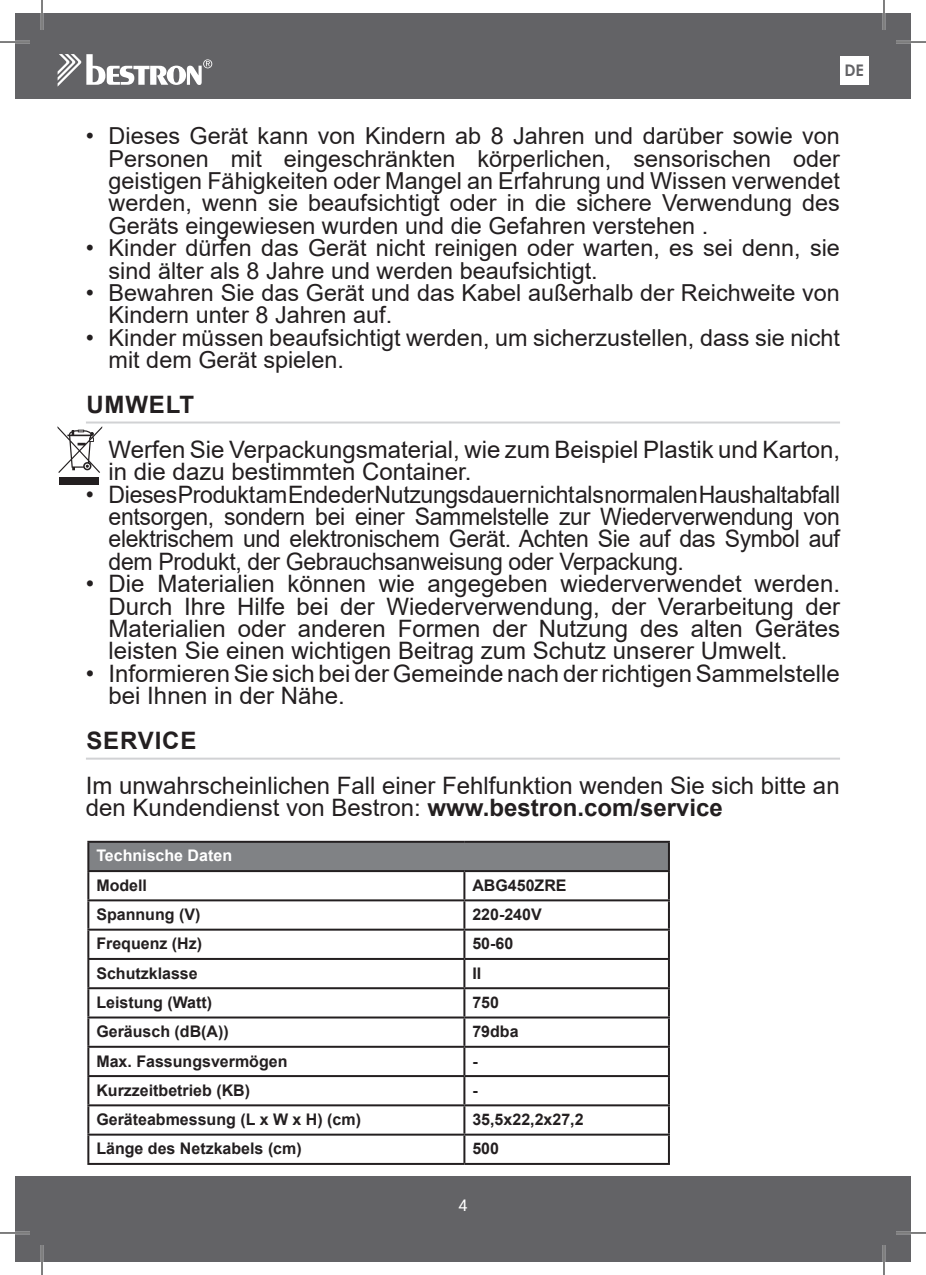
<style>
.page{position:relative;width:926px;height:1275px;background:#fff}
.page>*{position:absolute;margin:0;border:0;box-sizing:border-box;transform-origin:0 0}
.t1{font:24px/22.4px "Arial";color:#231f20}
.t2{font:24px/22.4px "Arial";color:#231f20;text-align:justify;scale:.96 1}
.t3{font:700 24px "Arial";letter-spacing:.035em;color:#231f20}
.t4{font:23.4px/22.4px "Arial";color:#231f20}
.t5{font:700 16px "Arial";color:#231f20}
.t6{font:700 16px "Arial";color:#fff}
.t7{font:700 16px "Century Gothic";color:#636366}
.t8{font:16px "Roboto";color:#fff}
.s1{font-weight:700}
</style>
<div class="page">
<div style="left:15px;top:14px;width:896px;height:85px;background:#636366"></div>
<div style="left:15px;top:1176px;width:896px;height:85px;background:#636366"></div>
<svg style="left:58px;top:54px;width:154px;height:32px"></svg>
<div style="left:840px;top:56px;width:28px;height:29px;background:#fff"></div>
<hr style="left:86px;top:421px;width:754px;height:2px;background:#d1d2d4">
<hr style="left:86px;top:757px;width:754px;height:2px;background:#d1d2d4">
<div style="left:88px;top:842px;width:581px;height:29px;background:#808285"></div>
<hr style="left:87px;top:841px;width:377px;height:2px;background:#231f20">
<hr style="left:87px;top:843px;width:2px;height:27px;background:#231f20">
<hr style="left:464px;top:841px;width:206px;height:2px;background:#231f20">
<hr style="left:668px;top:843px;width:2px;height:27px;background:#231f20">
<hr style="left:87px;top:870px;width:377px;height:2px;background:#231f20">
<hr style="left:87px;top:872px;width:2px;height:27px;background:#231f20">
<hr style="left:464px;top:870px;width:206px;height:2px;background:#231f20">
<hr style="left:463px;top:872px;width:2px;height:27px;background:#231f20">
<hr style="left:668px;top:872px;width:2px;height:27px;background:#231f20">
<hr style="left:87px;top:899px;width:377px;height:2px;background:#231f20">
<hr style="left:87px;top:901px;width:2px;height:27px;background:#231f20">
<hr style="left:464px;top:899px;width:206px;height:2px;background:#231f20">
<hr style="left:463px;top:901px;width:2px;height:27px;background:#231f20">
<hr style="left:668px;top:901px;width:2px;height:27px;background:#231f20">
<hr style="left:87px;top:928px;width:377px;height:2px;background:#231f20">
<hr style="left:87px;top:930px;width:2px;height:28px;background:#231f20">
<hr style="left:464px;top:928px;width:206px;height:2px;background:#231f20">
<hr style="left:463px;top:930px;width:2px;height:28px;background:#231f20">
<hr style="left:668px;top:930px;width:2px;height:28px;background:#231f20">
<hr style="left:87px;top:958px;width:377px;height:2px;background:#231f20">
<hr style="left:87px;top:960px;width:2px;height:27px;background:#231f20">
<hr style="left:464px;top:958px;width:206px;height:2px;background:#231f20">
<hr style="left:463px;top:960px;width:2px;height:27px;background:#231f20">
<hr style="left:668px;top:960px;width:2px;height:27px;background:#231f20">
<hr style="left:87px;top:987px;width:377px;height:2px;background:#231f20">
<hr style="left:87px;top:989px;width:2px;height:27px;background:#231f20">
<hr style="left:464px;top:987px;width:206px;height:2px;background:#231f20">
<hr style="left:463px;top:989px;width:2px;height:27px;background:#231f20">
<hr style="left:668px;top:989px;width:2px;height:27px;background:#231f20">
<hr style="left:87px;top:1016px;width:377px;height:2px;background:#231f20">
<hr style="left:87px;top:1018px;width:2px;height:27px;background:#231f20">
<hr style="left:464px;top:1016px;width:206px;height:2px;background:#231f20">
<hr style="left:463px;top:1018px;width:2px;height:27px;background:#231f20">
<hr style="left:668px;top:1018px;width:2px;height:27px;background:#231f20">
<hr style="left:87px;top:1045px;width:377px;height:2px;background:#231f20">
<hr style="left:87px;top:1047px;width:2px;height:28px;background:#231f20">
<hr style="left:464px;top:1045px;width:206px;height:2px;background:#231f20">
<hr style="left:463px;top:1047px;width:2px;height:28px;background:#231f20">
<hr style="left:668px;top:1047px;width:2px;height:28px;background:#231f20">
<hr style="left:87px;top:1075px;width:377px;height:2px;background:#231f20">
<hr style="left:87px;top:1077px;width:2px;height:27px;background:#231f20">
<hr style="left:464px;top:1075px;width:206px;height:2px;background:#231f20">
<hr style="left:463px;top:1077px;width:2px;height:27px;background:#231f20">
<hr style="left:668px;top:1077px;width:2px;height:27px;background:#231f20">
<hr style="left:87px;top:1104px;width:377px;height:2px;background:#231f20">
<hr style="left:87px;top:1106px;width:2px;height:27px;background:#231f20">
<hr style="left:464px;top:1104px;width:206px;height:2px;background:#231f20">
<hr style="left:463px;top:1106px;width:2px;height:27px;background:#231f20">
<hr style="left:668px;top:1106px;width:2px;height:27px;background:#231f20">
<hr style="left:87px;top:1133px;width:377px;height:2px;background:#231f20">
<hr style="left:87px;top:1135px;width:2px;height:28px;background:#231f20">
<hr style="left:464px;top:1133px;width:206px;height:2px;background:#231f20">
<hr style="left:463px;top:1135px;width:2px;height:28px;background:#231f20">
<hr style="left:668px;top:1135px;width:2px;height:28px;background:#231f20">
<hr style="left:87px;top:1163px;width:377px;height:2px;background:#231f20">
<hr style="left:464px;top:1163px;width:206px;height:2px;background:#231f20">
<div style="left:59px;top:477px;width:40px;height:8px;background:#231f20"></div>
<svg style="left:58px;top:426px;width:44px;height:47px"></svg>
<hr style="left:0;top:41px;width:30px;height:2px;background:#fff">
<hr style="left:896px;top:41px;width:30px;height:2px;background:#fff">
<hr style="left:0;top:1231px;width:30px;height:3px;background:#fff">
<hr style="left:896px;top:1231px;width:30px;height:3px;background:#fff">
<hr style="left:41px;top:0;width:2px;height:30px;background:#fff">
<hr style="left:41px;top:1245px;width:2px;height:30px;background:#fff">
<hr style="left:883px;top:0;width:2px;height:30px;background:#fff">
<hr style="left:883px;top:1245px;width:2px;height:30px;background:#fff">
<hr style="left:0;top:42px;width:30px;height:1px;background:#000">
<hr style="left:896px;top:42px;width:30px;height:1px;background:#000">
<hr style="left:0;top:1232px;width:30px;height:1px;background:#000">
<hr style="left:896px;top:1232px;width:30px;height:1px;background:#000">
<hr style="left:42px;top:0;width:1px;height:30px;background:#000">
<hr style="left:42px;top:1245px;width:1px;height:30px;background:#000">
<hr style="left:884px;top:0;width:1px;height:30px;background:#000">
<hr style="left:884px;top:1245px;width:1px;height:30px;background:#000">
<p class="t7" style="left:844px;top:58px;width:21px">DE</p>
<p class="t4" style="left:109px;top:125px;width:733px;text-align:justify;text-indent:-23px">• Dieses Gerät kann von Kindern ab 8 Jahren und darüber sowie von Personen mit eingeschränkten körperlichen, sensorischen oder geistigen Fähigkeiten oder Mangel an Erfahrung und Wissen verwendet werden, wenn sie beaufsichtigt oder in die sichere Verwendung des Geräts eingewiesen wurden und die Gefahren verstehen .</p>
<p class="t4" style="left:109px;top:236px;width:733px;text-indent:-23px">• Kinder dürfen das Gerät nicht reinigen oder warten, es sei denn, sie sind älter als 8 Jahre und werden beaufsichtigt.</p>
<p class="t4" style="left:109px;top:281px;width:733px;text-indent:-23px">• Bewahren Sie das Gerät und das Kabel außerhalb der Reichweite von<br>Kindern unter 8 Jahren auf.</p>
<p class="t4" style="left:109px;top:326px;width:733px;text-indent:-23px">• Kinder müssen beaufsichtigt werden, um sicherzustellen, dass sie nicht mit dem Gerät spielen.</p>
<p class="t3" style="left:86px;top:388px;width:109px">UMWELT</p>
<p class="t1" style="left:109px;top:438px;width:733px;text-indent:-23px">• Werfen Sie Verpackungsmaterial, wie zum Beispiel Plastik und Karton, in die dazu bestimmten Container.</p>
<p class="t2" style="left:109px;top:483px;width:763px;text-indent:-23px">• Dieses Produkt am Ende der Nutzungsdauer nicht als normalen Haushaltabfall entsorgen, sondern bei einer Sammelstelle zur Wiederverwendung von elektrischem und elektronischem Gerät. Achten Sie auf das Symbol auf dem Produkt, der Gebrauchsanweisung oder Verpackung.</p>
<p class="t1" style="left:109px;top:572px;width:733px;text-align:justify;text-indent:-23px">• Die Materialien können wie angegeben wiederverwendet werden.<br>Durch Ihre Hilfe bei der Wiederverwendung, der Verarbeitung der Materialien oder anderen Formen der Nutzung des alten Gerätes leisten Sie einen wichtigen Beitrag zum Schutz unserer Umwelt.</p>
<p class="t1" style="left:109px;top:662px;width:733px;text-indent:-23px">• Informieren Sie sich bei der Gemeinde nach der richtigen Sammelstelle bei Ihnen in der Nähe.</p>
<p class="t3" style="left:86px;top:724px;width:111px">SERVICE</p>
<p class="t1" style="left:86px;top:774px;width:755px">Im unwahrscheinlichen Fall einer Fehlfunktion wenden Sie sich bitte an den Kundendienst von Bestron: <span class="s1">www.bestron.com/service</span></p>
<p class="t6" style="left:96px;top:844px;width:137px">Technische Daten</p>
<p class="t5" style="left:96px;top:874px;width:52px">Modell</p>
<p class="t5" style="left:472px;top:874px;width:96px">ABG450ZRE</p>
<p class="t5" style="left:96px;top:903px;width:105px">Spannung (V)</p>
<p class="t5" style="left:472px;top:903px;width:71px">220-240V</p>
<p class="t5" style="left:96px;top:932px;width:107px">Frequenz (Hz)</p>
<p class="t5" style="left:472px;top:932px;width:42px">50-60</p>
<p class="t5" style="left:96px;top:961px;width:103px">Schutzklasse</p>
<p class="t5" style="left:472px;top:961px;width:10px">II</p>
<p class="t5" style="left:96px;top:991px;width:117px">Leistung (Watt)</p>
<p class="t5" style="left:472px;top:991px;width:28px">750</p>
<p class="t5" style="left:96px;top:1020px;width:134px">Geräusch (dB(A))</p>
<p class="t5" style="left:472px;top:1020px;width:48px">79dba</p>
<p class="t5" style="left:96px;top:1049px;width:193px">Max. Fassungsvermögen</p>
<p class="t5" style="left:472px;top:1049px;width:7px">-</p>
<p class="t5" style="left:96px;top:1079px;width:155px">Kurzzeitbetrieb (KB)</p>
<p class="t5" style="left:472px;top:1079px;width:7px">-</p>
<p class="t5" style="left:96px;top:1108px;width:266px">Geräteabmessung (L x W x H) (cm)</p>
<p class="t5" style="left:472px;top:1108px;width:113px">35,5x22,2x27,2</p>
<p class="t5" style="left:96px;top:1137px;width:207px">Länge des Netzkabels (cm)</p>
<p class="t5" style="left:472px;top:1137px;width:28px">500</p>
<p class="t8" style="left:458px;top:1193px;width:10px">4</p>
</div>
